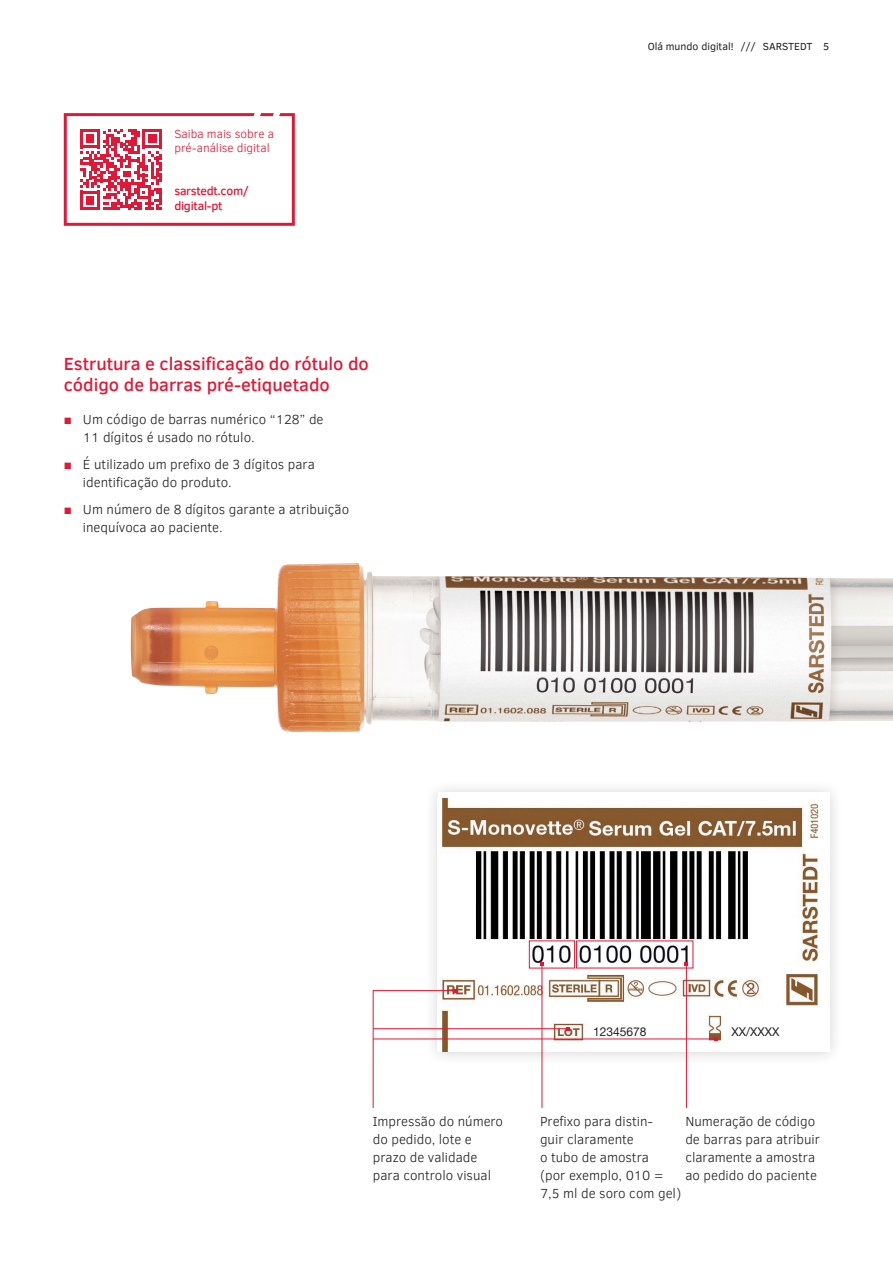
<style>
.page{position:relative;width:893px;height:1263px;background:#fff}
.page>*{position:absolute;margin:0;border:0;box-sizing:border-box;transform-origin:0 0}
.t1{font:500 18px/21px "Clear Sans";color:#e21736}
.t2{font:300 13.5px/18px "Clear Sans";color:#231f20}
.t3{font:300 12px/14.4px "Clear Sans";color:#e21736}
.t4{font:500 12px/14.4px "Clear Sans";letter-spacing:-.02em;color:#e21736}
.t5{font:12px "Helvetica Neue LTW1 G";color:#231f20}
.t6{font:10.5px "Clear Sans";color:#231f20}
.s1{font-weight:400;color:#e21736}
</style>
<div class="page">
<img style="left:131px;top:563px;width:762px;height:169px">
<div style="left:424px;top:778px;width:419px;height:288px;background:#231f20;opacity:.2"></div>
<div style="left:438px;top:793px;width:391px;height:259px;background:#fff"></div>
<img style="left:442px;top:798px;width:377px;height:254px">
<div style="left:529px;top:941px;width:46px;height:27px;border:1px solid #e21736"></div>
<hr style="left:542px;top:964px;width:1px;height:144px;background:#e21736">
<hr style="left:686px;top:964px;width:1px;height:144px;background:#e21736">
<hr style="left:373px;top:1028px;width:195px;height:1px;background:#e21736">
<hr style="left:373px;top:1039px;width:343px;height:1px;background:#e21736">
<svg style="left:373px;top:989px;width:84px;height:119px"></svg>
<svg style="left:64px;top:113px;width:231px;height:113px"></svg>
<p class="t3" style="left:174px;top:126px;width:101px">Saiba mais sobre a pré-análise digital</p>
<p class="t4" style="left:174px;top:184px;width:76px">sarstedt.com/ digital-pt</p>
<h1 class="t1" style="left:64px;top:353px;width:307px">Estrutura e classificação do rótulo do código de barras pré-etiquetado</h1>
<p class="t2" style="left:83px;top:410px;width:242px;text-indent:-19px"><span class="s1">■</span> Um código de barras numérico “128” de<br>11 dígitos é usado no rótulo.</p>
<p class="t2" style="left:83px;top:455px;width:233px;text-indent:-19px"><span class="s1">■</span> É utilizado um prefixo de 3 dígitos para identificação do produto.</p>
<p class="t2" style="left:83px;top:500px;width:268px;text-indent:-19px"><span class="s1">■</span> Um número de 8 dígitos garante a atribuição inequívoca ao paciente.</p>
<p class="t6" style="left:648px;top:39px;width:183px">Olá mundo digital! /// SARSTEDT 5</p>
<p class="t5" style="left:593px;top:1025px;width:55px">12345678</p>
<p class="t5" style="left:731px;top:1025px;width:49px">XX/XXXX</p>
<p class="t2" style="left:373px;top:1112px;width:132px">Impressão do número do pedido, lote e prazo de validade para controlo visual</p>
<p class="t2" style="left:540px;top:1112px;width:143px">Prefixo para distin-<br>guir claramente<br>o tubo de amostra<br>(por exemplo, 010 =<br>7,5 ml de soro com gel)</p>
<p class="t2" style="left:685px;top:1112px;width:136px">Numeração de código de barras para atribuir claramente a amostra ao pedido do paciente</p>
</div>
